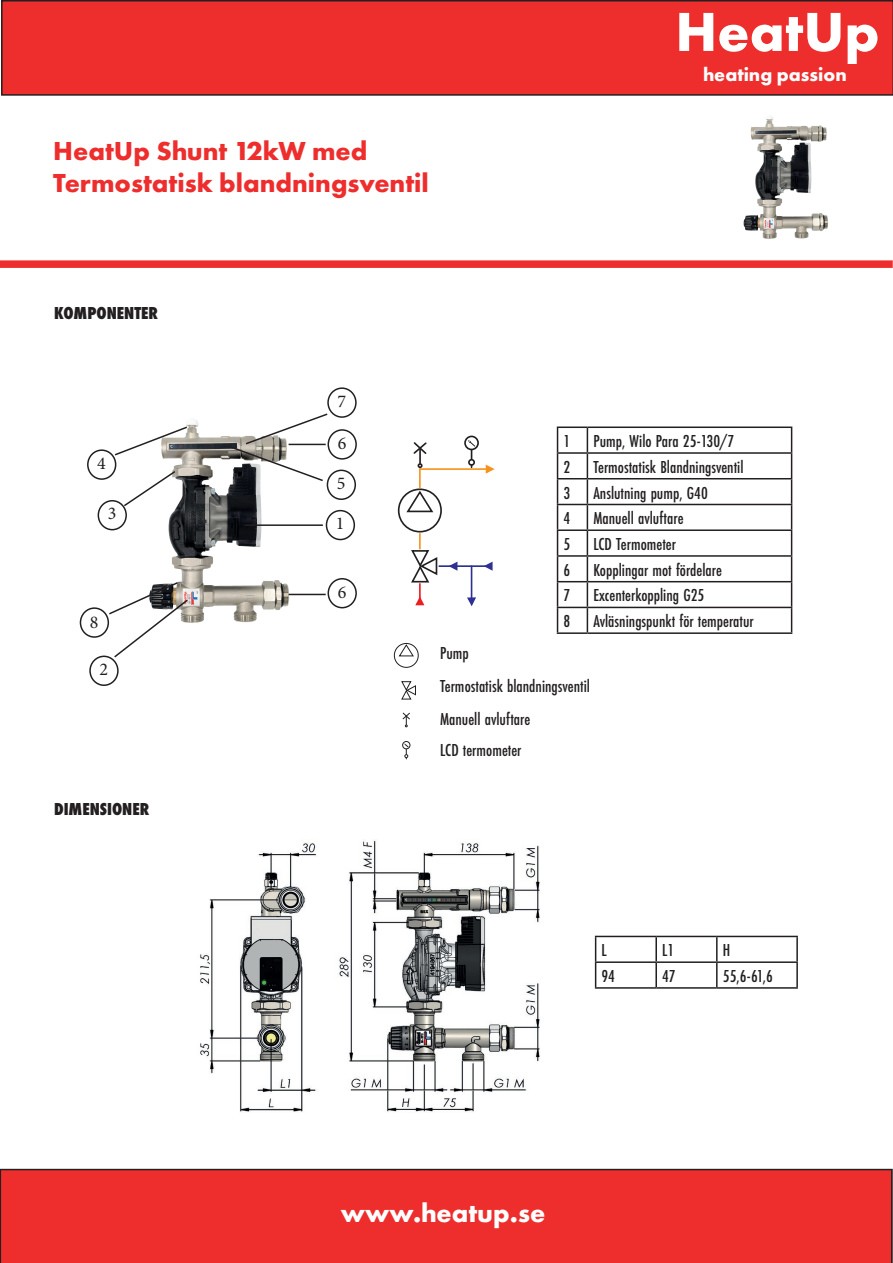
<style>
.page{position:relative;width:893px;height:1263px;background:#fff}
.page>*{position:absolute;margin:0;border:0;box-sizing:border-box;transform-origin:0 0}
.t1{font:700 57px "Futura PT";color:#fff}
.t2{font:700 27px/32.4px "Futura PT";color:#ee2d2d}
.t3{font:700 27px "Futura PT";color:#fff}
.t4{font:700 19.5px "Futura PT";color:#fff}
.t5{font:500 18px/33px "Futura PT Cond";color:#231f20}
.t6{font:800 18px "Futura PT Cond";color:#231f20}
.t7{font:18px "Minion Pro";color:#231f20}
</style>
<div class="page">
<img style="left:162px;top:420px;width:134px;height:203px">
<div style="left:0;top:260px;width:892px;height:8px;background:#ee2d2d"></div>
<div style="left:1px;top:0;width:892px;height:96px;background:#ee2d2d"></div>
<div style="left:0;top:1169px;width:892px;height:94px;background:#ee2d2d"></div>
<svg style="left:892px;top:1169px;width:1px;height:94px"></svg>
<hr style="left:244px;top:524px;width:79px;height:2px;background:#231f20">
<div style="left:326px;top:510px;width:29px;height:30px;border:2px solid #231f20;border-radius:50%"></div>
<svg style="left:122px;top:469px;width:55px;height:39px"></svg>
<svg style="left:113px;top:425px;width:76px;height:32px"></svg>
<svg style="left:225px;top:413px;width:104px;height:69px"></svg>
<div style="left:89px;top:655px;width:30px;height:31px;border:2px solid #231f20;border-radius:50%"></div>
<div style="left:98px;top:500px;width:29px;height:30px;border:2px solid #231f20;border-radius:50%"></div>
<div style="left:87px;top:449px;width:29px;height:31px;border:2px solid #231f20;border-radius:50%"></div>
<div style="left:327px;top:470px;width:29px;height:30px;border:2px solid #231f20;border-radius:50%"></div>
<div style="left:328px;top:429px;width:29px;height:31px;border:2px solid #231f20;border-radius:50%"></div>
<div style="left:327px;top:387px;width:30px;height:31px;border:2px solid #231f20;border-radius:50%"></div>
<hr style="left:289px;top:594px;width:37px;height:1px;background:#231f20">
<div style="left:328px;top:578px;width:29px;height:30px;border:2px solid #231f20;border-radius:50%"></div>
<hr style="left:557px;top:426px;width:30px;height:2px;background:#231f20">
<hr style="left:587px;top:426px;width:205px;height:2px;background:#231f20">
<hr style="left:557px;top:452px;width:30px;height:2px;background:#231f20">
<hr style="left:587px;top:452px;width:205px;height:2px;background:#231f20">
<hr style="left:557px;top:478px;width:30px;height:1px;background:#231f20">
<hr style="left:587px;top:478px;width:205px;height:1px;background:#231f20">
<hr style="left:557px;top:504px;width:30px;height:1px;background:#231f20">
<hr style="left:587px;top:504px;width:205px;height:1px;background:#231f20">
<hr style="left:557px;top:529px;width:30px;height:2px;background:#231f20">
<hr style="left:587px;top:529px;width:205px;height:2px;background:#231f20">
<hr style="left:557px;top:555px;width:30px;height:2px;background:#231f20">
<hr style="left:587px;top:555px;width:205px;height:2px;background:#231f20">
<hr style="left:557px;top:581px;width:30px;height:1px;background:#231f20">
<hr style="left:587px;top:581px;width:205px;height:1px;background:#231f20">
<hr style="left:557px;top:607px;width:30px;height:1px;background:#231f20">
<svg style="left:557px;top:428px;width:1px;height:204px"></svg>
<hr style="left:587px;top:607px;width:205px;height:1px;background:#231f20">
<svg style="left:587px;top:428px;width:1px;height:204px"></svg>
<svg style="left:791px;top:428px;width:1px;height:204px"></svg>
<hr style="left:557px;top:632px;width:30px;height:2px;background:#231f20">
<hr style="left:587px;top:632px;width:205px;height:2px;background:#231f20">
<div style="left:398px;top:488px;width:44px;height:44px;border:2px solid #231f20;border-radius:50%"></div>
<hr style="left:420px;top:468px;width:65px;height:2px;background:#f7931d">
<svg style="left:411px;top:534px;width:27px;height:72px"></svg>
<hr style="left:439px;top:565px;width:49px;height:2px;background:#2e3092">
<svg style="left:448px;top:561px;width:10px;height:10px"></svg>
<hr style="left:471px;top:566px;width:1px;height:33px;background:#2e3092">
<svg style="left:483px;top:561px;width:10px;height:10px"></svg>
<svg style="left:467px;top:596px;width:9px;height:10px"></svg>
<svg style="left:485px;top:464px;width:10px;height:10px"></svg>
<svg style="left:405px;top:442px;width:30px;height:71px"></svg>
<div style="left:468px;top:459px;width:7px;height:7px;border:2px solid #231f20;border-radius:50%"></div>
<div style="left:464px;top:436px;width:15px;height:14px;border:2px solid #231f20;border-radius:50%"></div>
<svg style="left:469px;top:441px;width:7px;height:18px"></svg>
<div style="left:394px;top:643px;width:25px;height:25px;border:1px solid #231f20;border-radius:50%"></div>
<svg style="left:398px;top:644px;width:17px;height:13px"></svg>
<svg style="left:401px;top:681px;width:15px;height:19px"></svg>
<svg style="left:402px;top:712px;width:8px;height:15px"></svg>
<div style="left:402px;top:741px;width:8px;height:8px;border:1px solid #231f20;border-radius:50%"></div>
<svg style="left:404px;top:744px;width:5px;height:15px"></svg>
<img style="left:200px;top:840px;width:340px;height:272px">
<svg style="left:107px;top:581px;width:82px;height:78px"></svg>
<div style="left:80px;top:607px;width:29px;height:31px;border:2px solid #231f20;border-radius:50%"></div>
<img style="left:743px;top:116px;width:85px;height:123px">
<hr style="left:595px;top:936px;width:61px;height:1px;background:#231f20">
<hr style="left:656px;top:936px;width:61px;height:1px;background:#231f20">
<hr style="left:655px;top:937px;width:2px;height:24px;background:#231f20">
<hr style="left:717px;top:936px;width:81px;height:1px;background:#231f20">
<hr style="left:716px;top:937px;width:2px;height:24px;background:#231f20">
<hr style="left:796px;top:937px;width:2px;height:24px;background:#231f20">
<hr style="left:595px;top:961px;width:61px;height:2px;background:#231f20">
<svg style="left:595px;top:937px;width:1px;height:50px"></svg>
<hr style="left:656px;top:961px;width:61px;height:2px;background:#231f20">
<hr style="left:655px;top:963px;width:2px;height:24px;background:#231f20">
<hr style="left:717px;top:961px;width:81px;height:2px;background:#231f20">
<hr style="left:716px;top:963px;width:2px;height:24px;background:#231f20">
<hr style="left:796px;top:963px;width:2px;height:24px;background:#231f20">
<hr style="left:595px;top:987px;width:61px;height:2px;background:#231f20">
<hr style="left:656px;top:987px;width:61px;height:2px;background:#231f20">
<hr style="left:717px;top:987px;width:81px;height:2px;background:#231f20">
<h2 class="t2" style="left:53px;top:134px;width:377px">HeatUp Shunt 12kW med<br>Termostatisk blandningsventil</h2>
<h1 class="t1" style="left:675px;top:-5px;width:206px">HeatUp</h1>
<p class="t4" style="left:703px;top:62px;width:145px">heating passion</p>
<p class="t6" style="left:54px;top:302px;width:106px">KOMPONENTER</p>
<p class="t7" style="left:97px;top:451px;width:10px">4</p>
<p class="t7" style="left:108px;top:502px;width:10px">3</p>
<p class="t7" style="left:90px;top:610px;width:10px">8</p>
<p class="t7" style="left:99px;top:657px;width:10px">2</p>
<p class="t6" style="left:54px;top:799px;width:97px">DIMENSIONER</p>
<p class="t7" style="left:337px;top:389px;width:10px">7</p>
<p class="t7" style="left:338px;top:431px;width:10px">6</p>
<p class="t7" style="left:337px;top:471px;width:10px">5</p>
<p class="t7" style="left:336px;top:511px;width:10px">1</p>
<p class="t7" style="left:338px;top:580px;width:10px">6</p>
<p class="t5" style="left:563px;top:424px;width:8px">1</p>
<p class="t5" style="left:593px;top:424px;width:142px">Pump, Wilo Para 25-130/7</p>
<p class="t5" style="left:563px;top:450px;width:8px">2</p>
<p class="t5" style="left:593px;top:450px;width:152px">Termostatisk Blandningsventil</p>
<p class="t5" style="left:563px;top:476px;width:8px">3</p>
<p class="t5" style="left:593px;top:476px;width:116px">Anslutning pump, G40</p>
<p class="t5" style="left:563px;top:502px;width:8px">4</p>
<p class="t5" style="left:593px;top:502px;width:92px">Manuell avluftare</p>
<p class="t5" style="left:563px;top:527px;width:8px">5</p>
<p class="t5" style="left:593px;top:527px;width:84px">LCD Termometer</p>
<p class="t5" style="left:563px;top:553px;width:8px">6</p>
<p class="t5" style="left:593px;top:553px;width:130px">Kopplingar mot fördelare</p>
<p class="t5" style="left:563px;top:579px;width:8px">7</p>
<p class="t5" style="left:593px;top:579px;width:113px">Excenterkoppling G25</p>
<p class="t5" style="left:563px;top:605px;width:8px">8</p>
<p class="t5" style="left:593px;top:605px;width:162px">Avläsningspunkt för temperatur</p>
<p class="t5" style="left:440px;top:636px;width:151px">Pump<br>Termostatisk blandningsventil<br>Manuell avluftare</p>
<p class="t5" style="left:440px;top:733px;width:83px">LCD termometer</p>
<p class="t5" style="left:602px;top:934px;width:7px">L</p>
<p class="t5" style="left:662px;top:934px;width:14px">L1</p>
<p class="t5" style="left:723px;top:934px;width:9px">H</p>
<p class="t5" style="left:602px;top:959px;width:15px">94</p>
<p class="t5" style="left:662px;top:959px;width:15px">47</p>
<p class="t5" style="left:723px;top:959px;width:52px">55,6-61,6</p>
<h2 class="t3" style="left:341px;top:1196px;width:206px">www.heatup.se</h2>
</div>
